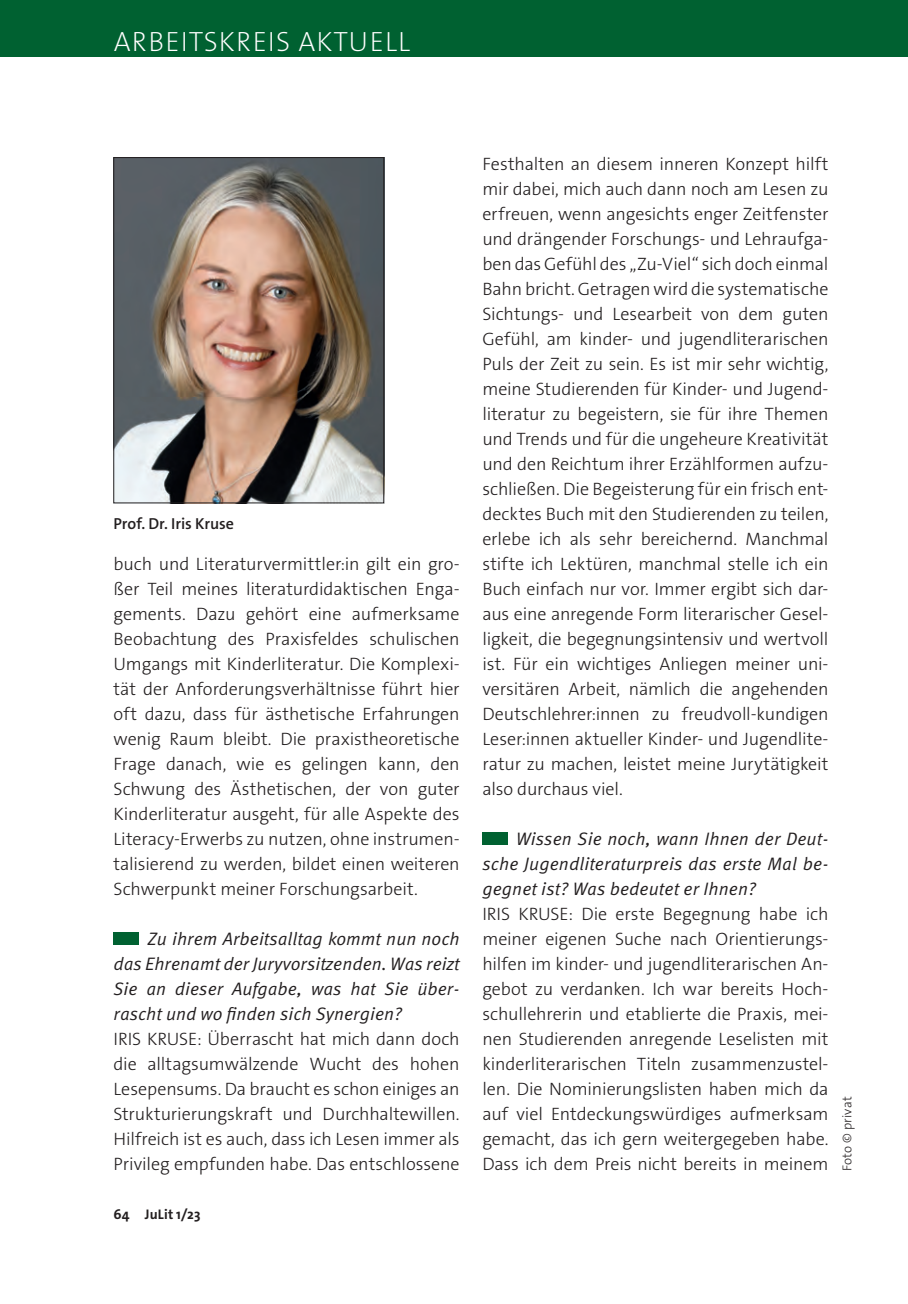
<style>
.page{position:relative;width:908px;height:1304px;background:#fff}
.page>*{position:absolute;margin:0;border:0;box-sizing:border-box;transform-origin:0 0}
.t1{font:200 28px "The Sans Os F";letter-spacing:.04em;color:#fff}
.t2{font:300 18px/25px "The Sans Os F";letter-spacing:-.005em;color:#231f20;text-align:justify}
.t3{font:18px/25px "Meta OT Norm Ita";letter-spacing:.005em;color:#231f20;text-align:justify}
.t4{font:600 16px "The Sans Os F";letter-spacing:-.005em;color:#231f20}
.t5{font:700 14px "The Sans Os F";letter-spacing:.015em;color:#231f20}
.t6{font:300 13px "The Sans Os F";letter-spacing:.015em;color:#231f20}
</style>
<div class="page">
<div style="left:0;top:0;width:907px;height:57px;background:#006131"></div>
<div style="left:482px;top:832px;width:25px;height:13px;background:#006131"></div>
<div style="left:113px;top:932px;width:26px;height:13px;background:#006131"></div>
<img style="left:115px;top:159px;width:267px;height:342px">
<div style="left:113px;top:157px;width:271px;height:346px;border:1px solid #231f20"></div>
<h1 class="t1" style="left:114px;top:24px;width:298px">ARBEITSKREIS AKTUELL</h1>
<p class="t4" style="left:113px;top:513px;width:122px">Prof. Dr. Iris Kruse</p>
<p class="t2" style="left:113px;top:552px;width:347px">buch und Literaturvermittler:in gilt ein gro&shy;ßer Teil meines literaturdidaktischen Enga&shy;gements. Dazu gehört eine aufmerksame Beobachtung des Praxisfeldes schulischen Umgangs mit Kinderliteratur. Die Komplexi&shy;tät der Anforderungsverhältnisse führt hier oft dazu, dass für ästhetische Erfahrungen wenig Raum bleibt. Die praxistheoretische Frage danach, wie es gelingen kann, den Schwung des Ästhetischen, der von guter Kinderliteratur ausgeht, für alle Aspekte des Literacy-Erwerbs zu nutzen, ohne instrumen&shy;talisierend zu werden, bildet einen weiteren Schwerpunkt meiner Forschungsarbeit.</p>
<p class="t3" style="left:113px;top:927px;width:347px;text-indent:34px">Zu ihrem Arbeitsalltag kommt nun noch das Ehrenamt der Juryvorsitzenden. Was reizt Sie an dieser Aufgabe, was hat Sie über&shy;rascht und wo finden sich Synergien?</p>
<p class="t2" style="left:113px;top:1027px;width:347px">IRIS KRUSE: Überrascht hat mich dann doch die alltagsumwälzende Wucht des hohen Lesepensums. Da braucht es schon einiges an Strukturierungskraft und Durchhaltewillen.<br>Hilfreich ist es auch, dass ich Lesen immer als Privileg empfunden habe. Das entschlossene</p>
<p class="t5" style="left:113px;top:1205px;width:88px">64 JuLit 1/23</p>
<p class="t2" style="left:482px;top:152px;width:347px">Festhalten an diesem inneren Konzept hilft mir dabei, mich auch dann noch am Lesen zu erfreuen, wenn angesichts enger Zeitfenster und drängender Forschungs- und Lehraufga&shy;ben das Gefühl des „Zu-Viel“ sich doch einmal Bahn bricht. Getragen wird die systematische Sichtungs- und Lesearbeit von dem guten Gefühl, am kinder- und jugendliterarischen Puls der Zeit zu sein. Es ist mir sehr wichtig, meine Studierenden für Kinder- und Jugend&shy;literatur zu begeistern, sie für ihre Themen und Trends und für die ungeheure Kreativität und den Reichtum ihrer Erzählformen aufzu&shy;schließen. Die Begeisterung für ein frisch ent&shy;decktes Buch mit den Studierenden zu teilen, erlebe ich als sehr bereichernd. Manchmal stifte ich Lektüren, manchmal stelle ich ein Buch einfach nur vor. Immer ergibt sich dar&shy;aus eine anregende Form literarischer Gesel&shy;ligkeit, die begegnungsintensiv und wertvoll ist. Für ein wichtiges Anliegen meiner uni&shy;versitären Arbeit, nämlich die angehenden Deutschlehrer:innen zu freudvoll-kundigen Leser:innen aktueller Kinder- und Jugendlite&shy;ratur zu machen, leistet meine Jurytätigkeit also durchaus viel.</p>
<p class="t3" style="left:482px;top:827px;width:347px;text-indent:34px">Wissen Sie noch, wann Ihnen der Deut&shy;sche Jugendliteraturpreis das erste Mal be&shy;gegnet ist? Was bedeutet er Ihnen?</p>
<p class="t2" style="left:482px;top:902px;width:347px">IRIS KRUSE: Die erste Begegnung habe ich meiner eigenen Suche nach Orientierungs&shy;hilfen im kinder- und jugendliterarischen An&shy;gebot zu verdanken. Ich war bereits Hoch&shy;schullehrerin und etablierte die Praxis, mei&shy;nen Studierenden anregende Leselisten mit kinderliterarischen Titeln zusammenzustel&shy;len. Die Nominierungslisten haben mich da auf viel Entdeckungswürdiges aufmerksam gemacht, das ich gern weitergegeben habe.<br>Dass ich dem Preis nicht bereits in meinem</p>
<p class="t6" style="left:838px;top:1171px;width:76px;rotate:-90deg">Foto © privat</p>
</div>
